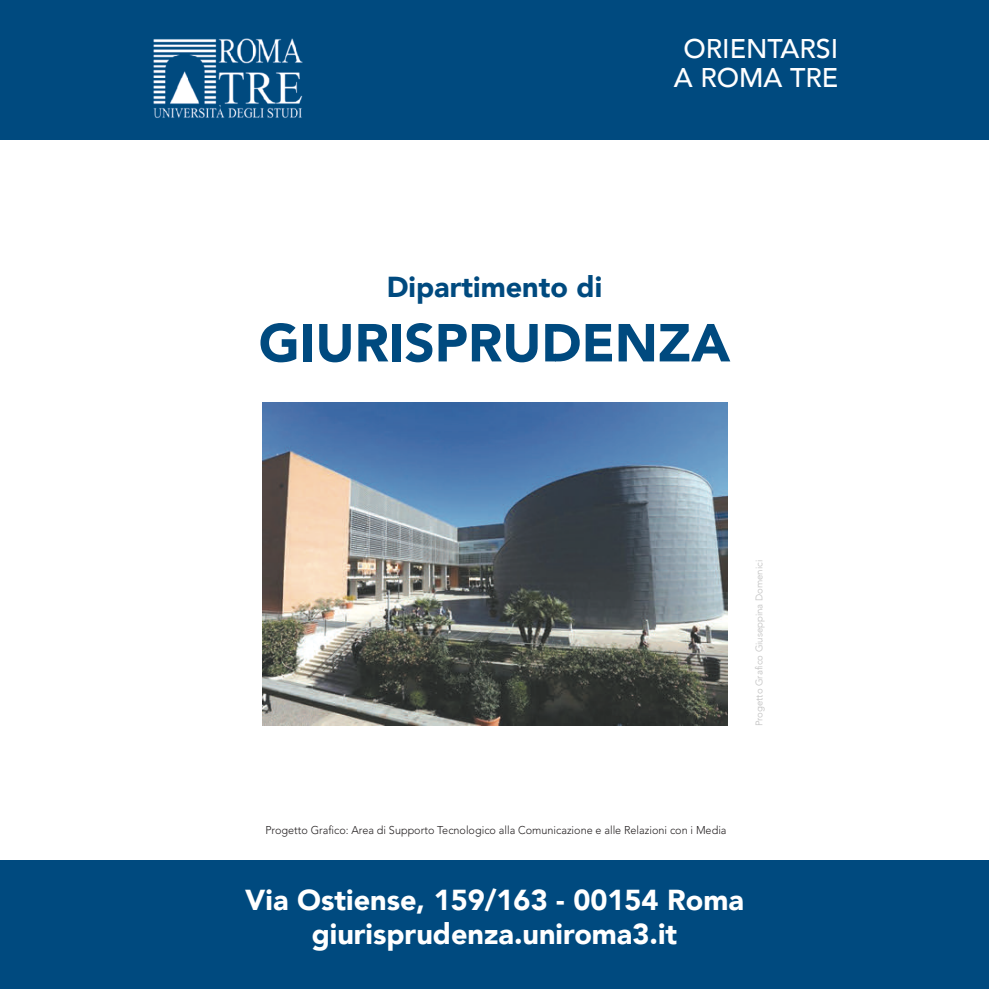
<style>
.page{position:relative;width:989px;height:989px;background:#fff}
.page>*{position:absolute;margin:0;border:0;box-sizing:border-box;transform-origin:0 0}
.t1{font:900 52.88px "Avenir";color:#004a7f}
.t2{font:900 28.8px "Avenir";color:#fff}
.t3{font:900 28.8px "Avenir";color:#004a7f}
.t4{font:500 27px "Avenir";color:#fff}
.t5{font:300 11.25px "Avenir";color:#231f20;scale:.96 1}
.t6{font:300 9.67px "Avenir";color:#bfbfbf}
</style>
<div class="page">
<img style="left:263px;top:402px;width:464px;height:323px">
<div style="left:0;top:0;width:989px;height:140px;background:#004a7f"></div>
<div style="left:0;top:860px;width:989px;height:129px;background:#004a7f"></div>
<img style="left:153px;top:38px;width:150px;height:80px">
<h3 class="t4" style="left:683px;top:31px;width:156px">ORIENTARSI</h3>
<h3 class="t4" style="left:674px;top:60px;width:166px">A ROMA TRE</h3>
<h2 class="t3" style="left:387px;top:268px;width:217px">Dipartimento di</h2>
<h1 class="t1" style="left:259px;top:308px;width:473px">GIURISPRUDENZA</h1>
<p class="t6" style="left:752px;top:726px;width:168px;rotate:-90deg">Progetto Grafico Giuseppina Domenici</p>
<p class="t5" style="left:265px;top:823px;width:482px">Progetto Grafico: Area di Supporto Tecnologico alla Comunicazione e alle Relazioni con i Media</p>
<h2 class="t2" style="left:245px;top:880px;width:500px">Via Ostiense, 159/163 - 00154 Roma</h2>
<h2 class="t2" style="left:312px;top:915px;width:367px">giurisprudenza.uniroma3.it</h2>
</div>
